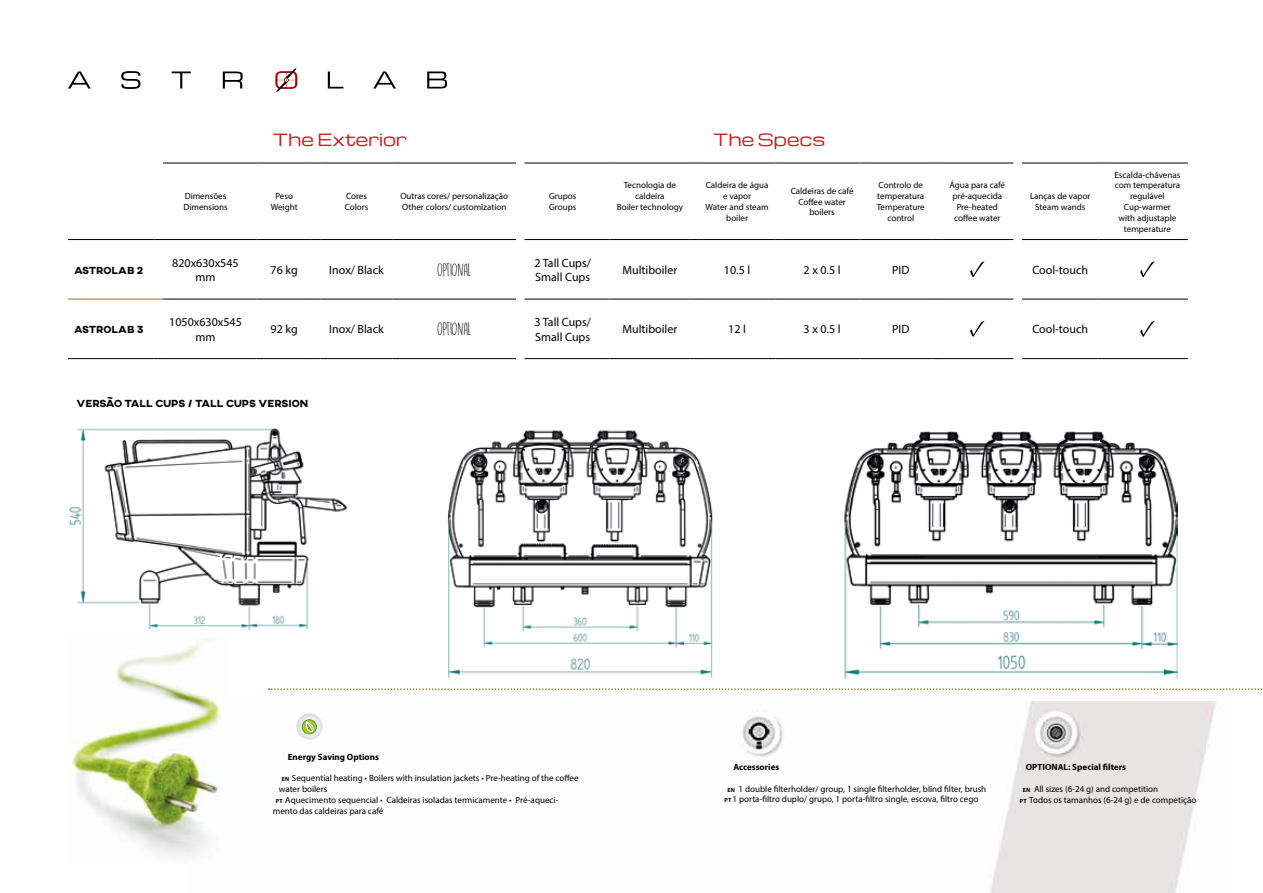
<style>
.page{position:relative;width:1263px;height:893px;background:#fff}
.page>*{position:absolute;margin:0;border:0;box-sizing:border-box;transform-origin:0 0}
.t1{font:18px "DK Running Hipster";color:#000}
.t2{font:16.5px "Michroma";color:#cd171a}
.t3{font:12px/14.4px "Myriad Pro";color:#000;text-align:center}
.t4{font:800 10.5px "AXIS";color:#000}
.t5{font:9px/10.8px "Myriad Pro";color:#000;text-align:center}
.t6{font:700 9px "Myriad Pro";color:#000}
.s1{font-weight:700;font-size:6px}
</style>
<div class="page">
<svg style="left:68px;top:71px;width:23px;height:18px"></svg>
<svg style="left:121px;top:71px;width:19px;height:18px"></svg>
<svg style="left:172px;top:71px;width:19px;height:18px"></svg>
<svg style="left:223px;top:71px;width:20px;height:18px"></svg>
<svg style="left:328px;top:71px;width:15px;height:18px"></svg>
<svg style="left:373px;top:71px;width:23px;height:18px"></svg>
<svg style="left:427px;top:71px;width:20px;height:18px"></svg>
<svg style="left:275px;top:68px;width:22px;height:24px"></svg>
<hr style="left:68px;top:299px;width:86px;height:1px;background:#967039">
<hr style="left:163px;top:163px;width:85px;height:1px;background:#000">
<hr style="left:257px;top:163px;width:55px;height:1px;background:#000">
<hr style="left:320px;top:163px;width:73px;height:1px;background:#000">
<hr style="left:393px;top:163px;width:123px;height:1px;background:#000">
<hr style="left:524px;top:163px;width:77px;height:1px;background:#000">
<hr style="left:609px;top:163px;width:81px;height:1px;background:#000">
<hr style="left:699px;top:163px;width:76px;height:1px;background:#000">
<hr style="left:784px;top:163px;width:76px;height:1px;background:#000">
<hr style="left:869px;top:163px;width:64px;height:1px;background:#000">
<hr style="left:941px;top:163px;width:72px;height:1px;background:#000">
<hr style="left:1022px;top:163px;width:76px;height:1px;background:#000">
<hr style="left:1107px;top:163px;width:81px;height:1px;background:#000">
<hr style="left:68px;top:239px;width:86px;height:1px;background:#000">
<hr style="left:68px;top:358px;width:86px;height:1px;background:#000">
<hr style="left:163px;top:358px;width:85px;height:1px;background:#000">
<hr style="left:257px;top:358px;width:55px;height:1px;background:#000">
<hr style="left:320px;top:358px;width:73px;height:1px;background:#000">
<hr style="left:393px;top:358px;width:123px;height:1px;background:#000">
<hr style="left:524px;top:358px;width:77px;height:1px;background:#000">
<hr style="left:609px;top:358px;width:81px;height:1px;background:#000">
<hr style="left:699px;top:358px;width:76px;height:1px;background:#000">
<hr style="left:784px;top:358px;width:76px;height:1px;background:#000">
<hr style="left:869px;top:358px;width:64px;height:1px;background:#000">
<hr style="left:941px;top:358px;width:72px;height:1px;background:#000">
<hr style="left:1022px;top:358px;width:76px;height:1px;background:#000">
<hr style="left:1107px;top:358px;width:81px;height:1px;background:#000">
<hr style="left:163px;top:239px;width:85px;height:1px;background:#000">
<hr style="left:257px;top:239px;width:55px;height:1px;background:#000">
<hr style="left:320px;top:239px;width:73px;height:1px;background:#000">
<hr style="left:393px;top:239px;width:123px;height:1px;background:#000">
<hr style="left:524px;top:239px;width:77px;height:1px;background:#000">
<hr style="left:609px;top:239px;width:81px;height:1px;background:#000">
<hr style="left:699px;top:239px;width:76px;height:1px;background:#000">
<hr style="left:784px;top:239px;width:76px;height:1px;background:#000">
<hr style="left:869px;top:239px;width:64px;height:1px;background:#000">
<hr style="left:941px;top:239px;width:72px;height:1px;background:#000">
<hr style="left:1022px;top:239px;width:76px;height:1px;background:#000">
<hr style="left:1107px;top:239px;width:81px;height:1px;background:#000">
<hr style="left:163px;top:299px;width:85px;height:1px;background:#000">
<hr style="left:257px;top:299px;width:55px;height:1px;background:#000">
<hr style="left:320px;top:299px;width:73px;height:1px;background:#000">
<hr style="left:393px;top:299px;width:123px;height:1px;background:#000">
<hr style="left:524px;top:299px;width:77px;height:1px;background:#000">
<hr style="left:609px;top:299px;width:81px;height:1px;background:#000">
<hr style="left:699px;top:299px;width:76px;height:1px;background:#000">
<hr style="left:784px;top:299px;width:76px;height:1px;background:#000">
<hr style="left:869px;top:299px;width:64px;height:1px;background:#000">
<hr style="left:941px;top:299px;width:72px;height:1px;background:#000">
<hr style="left:1022px;top:299px;width:76px;height:1px;background:#000">
<hr style="left:1107px;top:299px;width:81px;height:1px;background:#000">
<svg style="left:970px;top:261px;width:14px;height:16px"></svg>
<svg style="left:1140px;top:261px;width:15px;height:16px"></svg>
<svg style="left:970px;top:321px;width:14px;height:16px"></svg>
<svg style="left:1140px;top:321px;width:15px;height:16px"></svg>
<img style="left:742px;top:702px;width:475px;height:191px">
<svg style="left:269px;top:688px;width:994px;height:2px"></svg>
<img style="left:844px;top:431px;width:333px;height:249px">
<img style="left:447px;top:430px;width:266px;height:248px">
<img style="left:71px;top:641px;width:150px;height:215px">
<img style="left:69px;top:428px;width:279px;height:202px">
<svg style="left:297px;top:713px;width:26px;height:26px"></svg>
<svg style="left:302px;top:720px;width:14px;height:14px"></svg>
<div style="left:302px;top:719px;width:15px;height:15px;border:1px solid #3fa535;border-radius:50%"></div>
<svg style="left:306px;top:721px;width:7px;height:12px"></svg>
<h2 class="t2" style="left:272px;top:131px;width:136px">The Exterior</h2>
<h2 class="t2" style="left:713px;top:131px;width:114px">The Specs</h2>
<p class="t5" style="left:183px;top:191px;width:46px;text-align:left">Dimensões<br>Dimensions</p>
<p class="t5" style="left:271px;top:191px;width:28px">Peso<br>Weight</p>
<p class="t5" style="left:345px;top:191px;width:25px;text-align:left">Cores<br>Colors</p>
<p class="t5" style="left:400px;top:191px;width:109px;text-align:left">Outras cores/ personalização<br>Other colors/ customization</p>
<p class="t5" style="left:549px;top:191px;width:29px;text-align:left">Grupos<br>Groups</p>
<p class="t5" style="left:617px;top:180px;width:68px">Tecnologia de caldeira<br>Boiler technology</p>
<p class="t5" style="left:705px;top:180px;width:65px">Caldeira de água e vapor<br>Water and steam boiler</p>
<p class="t5" style="left:791px;top:185px;width:64px">Caldeiras de café<br>Coffee water boilers</p>
<p class="t5" style="left:877px;top:180px;width:49px">Controlo de temperatura<br>Temperature control</p>
<p class="t5" style="left:949px;top:180px;width:57px">Água para café pré-aquecida<br>Pre-heated coffee water</p>
<p class="t5" style="left:1030px;top:191px;width:62px">Lanças de vapor<br>Steam wands</p>
<p class="t4" style="left:74px;top:263px;width:71px">ASTROLAB 2</p>
<h3 class="t3" style="left:172px;top:255px;width:68px">820x630x545 mm</h3>
<h3 class="t3" style="left:271px;top:262px;width:29px">76 kg</h3>
<h3 class="t3" style="left:329px;top:262px;width:56px">Inox/ Black</h3>
<h1 class="t1" style="left:437px;top:261px;width:36px">OPTIONAL</h1>
<h3 class="t3" style="left:534px;top:255px;width:58px;text-align:left">2 Tall Cups/<br>Small Cups</h3>
<h3 class="t3" style="left:622px;top:262px;width:56px">Multiboiler</h3>
<h3 class="t3" style="left:724px;top:262px;width:28px">10.5 l</h3>
<h3 class="t3" style="left:804px;top:262px;width:38px">2 x 0.5 l</h3>
<h3 class="t3" style="left:892px;top:262px;width:19px">PID</h3>
<h3 class="t3" style="left:1032px;top:262px;width:57px">Cool-touch</h3>
<p class="t4" style="left:74px;top:322px;width:71px">ASTROLAB 3</p>
<h3 class="t3" style="left:169px;top:315px;width:74px">1050x630x545 mm</h3>
<h3 class="t3" style="left:271px;top:322px;width:29px">92 kg</h3>
<h3 class="t3" style="left:329px;top:322px;width:56px">Inox/ Black</h3>
<h1 class="t1" style="left:437px;top:320px;width:36px">OPTIONAL</h1>
<h3 class="t3" style="left:534px;top:315px;width:58px;text-align:left">3 Tall Cups/<br>Small Cups</h3>
<h3 class="t3" style="left:622px;top:322px;width:56px">Multiboiler</h3>
<h3 class="t3" style="left:728px;top:322px;width:19px">12 l</h3>
<h3 class="t3" style="left:804px;top:322px;width:38px">3 x 0.5 l</h3>
<h3 class="t3" style="left:892px;top:322px;width:19px">PID</h3>
<h3 class="t3" style="left:1032px;top:322px;width:57px">Cool-touch</h3>
<p class="t4" style="left:77px;top:396px;width:233px">VERSÃO TALL CUPS / TALL CUPS VERSION</p>
<p class="t5" style="left:1114px;top:169px;width:67px">Escalda-chávenas com temperatura regulável<br>Cup-warmer with adjustaple temperature</p>
<p class="t6" style="left:288px;top:751px;width:93px">Energy Saving Options</p>
<p class="t5" style="left:282px;top:773px;width:298px"><span class="s1">EN</span> Sequential heating • Boilers with insulation jackets • Pre-heating of the coffee</p>
<p class="t5" style="left:279px;top:783px;width:50px">water boilers</p>
<p class="t5" style="left:276px;top:794px;width:284px"><span class="s1">PT</span> Aquecimento sequencial • Caldeiras isoladas termicamente • Pré-aqueci-</p>
<p class="t5" style="left:273px;top:805px;width:112px">mento das caldeiras para café</p>
<p class="t6" style="left:733px;top:761px;width:47px">Accessories</p>
<p class="t5" style="left:724px;top:783px;width:263px;text-align:left;text-indent:3px"><span class="s1">EN</span> 1 double filterholder/ group, 1 single filterholder, blind filter, brush<br><span class="s1">PT</span> 1 porta-filtro duplo/ grupo, 1 porta-filtro single, escova, filtro cego</p>
<p class="t6" style="left:1026px;top:761px;width:102px">OPTIONAL: Special filters</p>
<p class="t5" style="left:1020px;top:783px;width:178px;text-align:left;text-indent:3px"><span class="s1">EN</span> All sizes (6-24 g) and competition<br><span class="s1">PT</span> Todos os tamanhos (6-24 g) e de competição</p>
</div>
